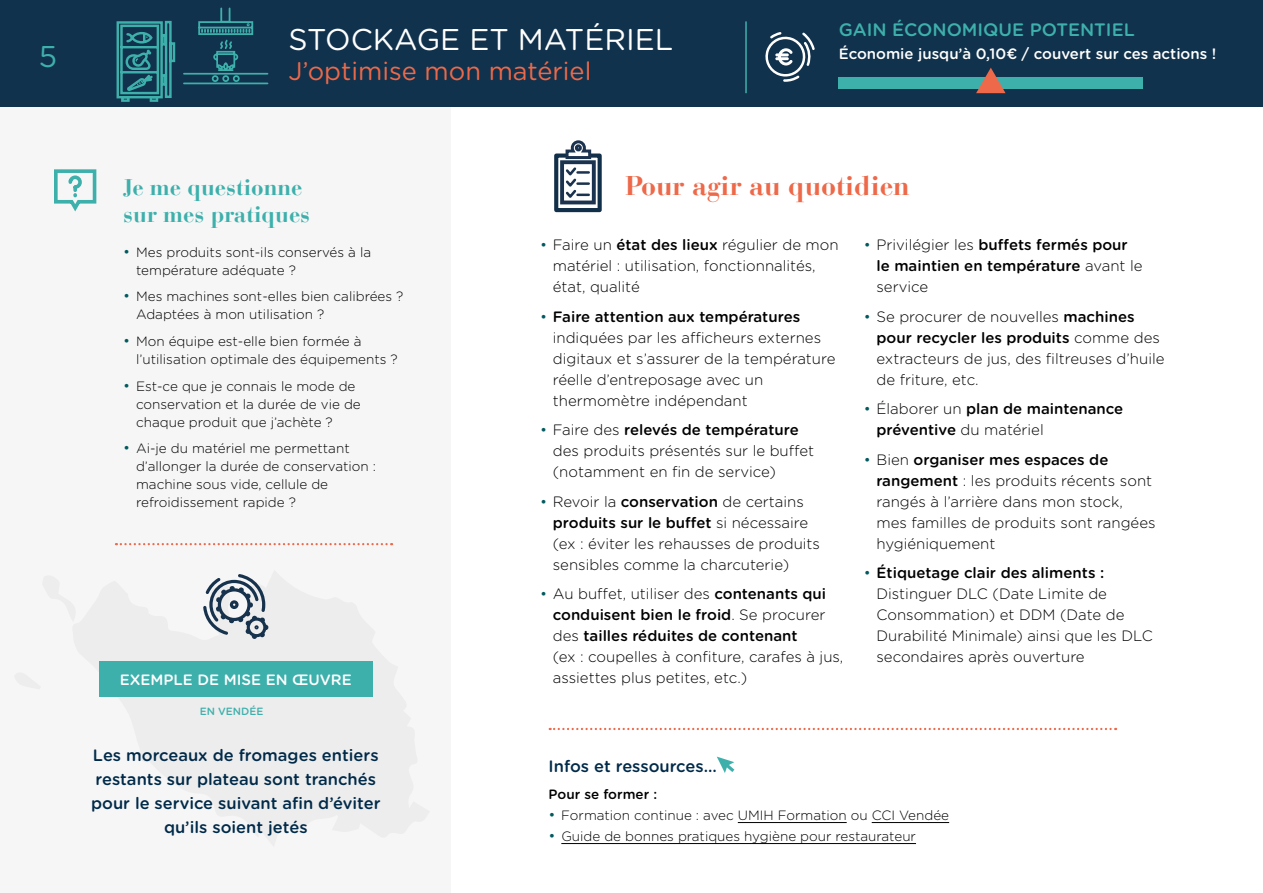
<style>
.page{position:relative;width:1263px;height:893px;background:#fff}
.page>*{position:absolute;margin:0;border:0;box-sizing:border-box;transform-origin:0 0}
.t1{font:30px "Gotham Rounded";color:#fff}
.t2{font:30px "Gotham Rounded";color:#3eb0ac}
.t3{font:700 27px "Bauer Bodoni Std";color:#ed6949}
.t4{font:25.5px "Gotham Rounded";color:#ed6949}
.t5{font:700 22.5px/27px "Bauer Bodoni Std";color:#3eb0ac}
.t6{font:500 18px "Gotham Rounded";color:#3eb0ac}
.t7{font:500 16.5px/24px "Gotham Rounded";color:#002a49;text-align:center}
.t8{font:300 15px/21px "Gotham Rounded";color:#000}
.t9{font:500 15px/21px "Gotham Rounded";color:#000}
.t10{font:500 15px "Gotham Rounded";color:#fff}
.t11{font:300 13.5px/18px "Gotham Rounded";color:#000}
.t12{font:500 13.5px "Gotham Rounded";color:#000}
.t13{font:500 10.5px "Gotham Rounded";color:#3eb0ac}
.s1{font-size:15px;color:#005a5e}
.s2{color:#005a5e}
.s3{font-weight:500}
.s4{font-weight:300;color:#005a5e}
.s5{font-weight:300}
</style>
<div class="page">
<div style="left:0;top:106px;width:451px;height:787px;background:#f6f6f6"></div>
<div style="left:0;top:0;width:1263px;height:106px;background:#11324c"></div>
<svg style="left:765px;top:32px;width:50px;height:50px"></svg>
<div style="left:839px;top:77px;width:304px;height:11px;background:#3eb0ac"></div>
<hr style="left:745px;top:21px;width:2px;height:72px;background:#3eb0ac">
<svg style="left:203px;top:574px;width:65px;height:65px"></svg>
<div style="left:99px;top:661px;width:273px;height:36px;background:#3eb0ac"></div>
<svg style="left:116px;top:543px;width:276px;height:2px"></svg>
<svg style="left:54px;top:169px;width:43px;height:43px"></svg>
<div style="left:560px;top:160px;width:36px;height:44px;border:4px solid #1b334e"></div>
<div style="left:554px;top:153px;width:48px;height:59px;border:4px solid #112f49"></div>
<svg style="left:563px;top:140px;width:30px;height:61px"></svg>
<hr style="left:738px;top:822px;width:109px;height:1px;background:#000">
<hr style="left:872px;top:822px;width:77px;height:1px;background:#000">
<hr style="left:561px;top:843px;width:355px;height:1px;background:#000">
<svg style="left:717px;top:757px;width:17px;height:16px"></svg>
<svg style="left:550px;top:728px;width:566px;height:2px"></svg>
<svg style="left:976px;top:68px;width:29px;height:25px"></svg>
<div style="left:121px;top:96px;width:9px;height:6px;border:2px solid #3eb0ac"></div>
<div style="left:150px;top:96px;width:8px;height:6px;border:2px solid #3eb0ac"></div>
<svg style="left:116px;top:20px;width:60px;height:80px"></svg>
<hr style="left:184px;top:73px;width:84px;height:2px;background:#3eb0ac">
<hr style="left:184px;top:83px;width:84px;height:1px;background:#3eb0ac">
<svg style="left:197px;top:7px;width:57px;height:76px"></svg>
<h1 class="t2" style="left:39px;top:35px;width:20px">5</h1>
<h1 class="t1" style="left:288px;top:18px;width:386px">STOCKAGE ET MATÉRIEL</h1>
<h3 class="t4" style="left:288px;top:53px;width:304px">J’optimise mon matériel</h3>
<p class="t6" style="left:839px;top:17px;width:298px">GAIN ÉCONOMIQUE POTENTIEL</p>
<p class="t10" style="left:839px;top:43px;width:379px">Économie jusqu’à 0,10€ / couvert sur ces actions !</p>
<h3 class="t5" style="left:123px;top:174px;width:188px">Je me questionne sur mes pratiques</h3>
<p class="t11" style="left:136px;top:243px;width:237px;text-indent:-13px"><span class="s1">•</span> Mes produits sont-ils conservés à la température adéquate ?</p>
<p class="t11" style="left:136px;top:287px;width:269px;text-indent:-13px"><span class="s1">•</span> Mes machines sont-elles bien calibrées ?<br>Adaptées à mon utilisation ?</p>
<p class="t11" style="left:136px;top:332px;width:263px;text-indent:-13px"><span class="s1">•</span> Mon équipe est-elle bien formée à l’utilisation optimale des équipements ?</p>
<p class="t11" style="left:136px;top:376px;width:226px;text-indent:-13px"><span class="s1">•</span> Est-ce que je connais le mode de conservation et la durée de vie de chaque produit que j’achète ?</p>
<p class="t11" style="left:136px;top:439px;width:242px;text-indent:-13px"><span class="s1">•</span> Ai-je du matériel me permettant d’allonger la durée de conservation : machine sous vide, cellule de refroidissement rapide ?</p>
<p class="t10" style="left:120px;top:669px;width:234px">EXEMPLE DE MISE EN ŒUVRE</p>
<p class="t13" style="left:200px;top:704px;width:65px">EN VENDÉE</p>
<p class="t7" style="left:91px;top:742px;width:291px">Les morceaux de fromages entiers restants sur plateau sont tranchés pour le service suivant afin d’éviter qu’ils soient jetés</p>
<h2 class="t3" style="left:625px;top:169px;width:286px">Pour agir au quotidien</h2>
<p class="t8" style="left:553px;top:234px;width:287px;text-indent:-13px"><span class="s2">•</span> Faire un <span class="s3">état des lieux</span> régulier de mon matériel : utilisation, fonctionnalités, état, qualité</p>
<p class="t8" style="left:553px;top:305px;width:284px;text-indent:-13px"><span class="s2">•</span> <span class="s3">Faire attention aux températures </span>indiquées par les afficheurs externes digitaux et s’assurer de la température réelle d’entreposage avec un thermomètre indépendant</p>
<p class="t8" style="left:553px;top:419px;width:263px;text-indent:-13px"><span class="s2">•</span> Faire des <span class="s3">relevés de température </span>des produits présentés sur le buffet (notamment en fin de service)</p>
<p class="t8" style="left:553px;top:490px;width:269px;text-indent:-13px"><span class="s2">•</span> Revoir la <span class="s3">conservation</span> de certains <span class="s3">produits sur le buffet</span> si nécessaire (ex : éviter les rehausses de produits sensibles comme la charcuterie)</p>
<p class="t8" style="left:553px;top:583px;width:292px;text-indent:-13px"><span class="s2">•</span> Au buffet, utiliser des <span class="s3">contenants qui conduisent bien le froid</span>. Se procurer des <span class="s3">tailles réduites de contenant<br></span>(ex : coupelles à confiture, carafes à jus, assiettes plus petites, etc.)</p>
<p class="t9" style="left:876px;top:234px;width:268px;text-indent:-13px"><span class="s4">•</span> <span class="s5">Privilégier les</span> buffets fermés pour le maintien en température <span class="s5">avant le service</span></p>
<p class="t8" style="left:876px;top:305px;width:290px;text-indent:-13px"><span class="s2">•</span> Se procurer de nouvelles <span class="s3">machines pour recycler les produits</span> comme des extracteurs de jus, des filtreuses d’huile de friture, etc.</p>
<p class="t9" style="left:876px;top:398px;width:248px;text-indent:-13px"><span class="s4">•</span> <span class="s5">Élaborer un</span> plan de maintenance préventive <span class="s5">du matériel</span></p>
<p class="t8" style="left:876px;top:448px;width:281px;text-indent:-13px"><span class="s2">•</span> Bien <span class="s3">organiser mes espaces de rangement</span> : les produits récents sont rangés à l’arrière dans mon stock, mes familles de produits sont rangées hygiéniquement</p>
<p class="t8" style="left:876px;top:562px;width:278px;text-indent:-13px"><span class="s2">•</span> <span class="s3">Étiquetage clair des aliments :<br></span>Distinguer DLC (Date Limite de<br>Consommation) et DDM (Date de<br>Durabilité Minimale) ainsi que les DLC secondaires après ouverture</p>
<p class="t7" style="left:549px;top:753px;width:170px">Infos et ressources…</p>
<p class="t12" style="left:549px;top:784px;width:110px">Pour se former :</p>
<p class="t11" style="left:549px;top:805px;width:402px"><span class="s1">•</span> Formation continue : avec UMIH Formation ou CCI Vendée</p>
<p class="t11" style="left:549px;top:826px;width:369px"><span class="s1">•</span> Guide de bonnes pratiques hygiène pour restaurateur</p>
</div>
